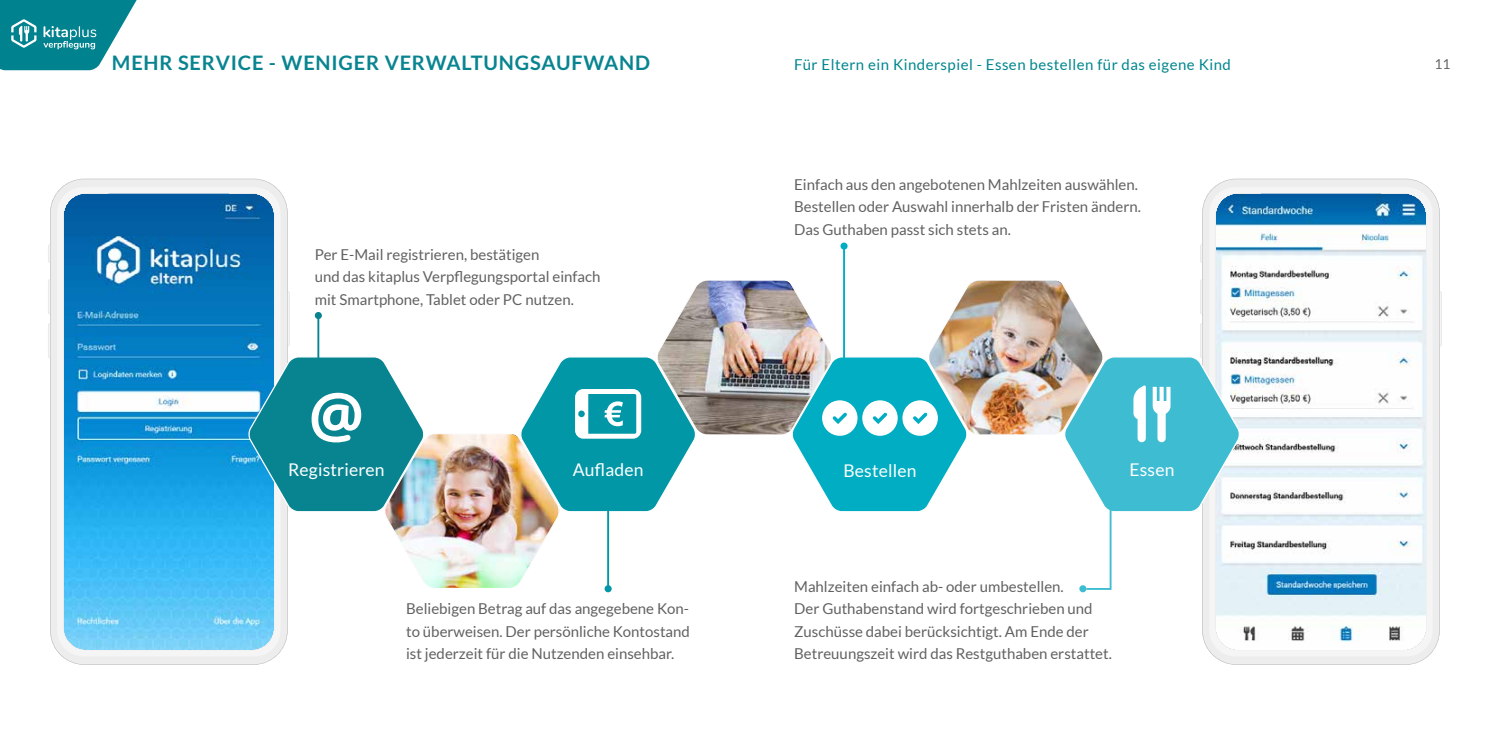
<style>
.page{position:relative;width:1489px;height:745px;background:#fff}
.page>*{position:absolute;margin:0;border:0;box-sizing:border-box;transform-origin:0 0}
.t1{font:700 20px "Lato";letter-spacing:.04em;color:#088490}
.t2{font:17.5px "Lato";letter-spacing:.01em;color:#fff}
.t3{font:15px/22.5px "Lato";color:#616161}
.t4{font:15px "Lato";letter-spacing:.03em;color:#00868e}
.t5{font:13.75px "Lato";color:#676867}
</style>
<div class="page">
<svg style="left:1202px;top:178px;width:237px;height:486px;fill:#ededed"></svg>
<svg style="left:1209px;top:187px;width:223px;height:469px"></svg>
<svg style="left:50px;top:178px;width:237px;height:486px;background:#ececec"></svg>
<svg style="left:57px;top:187px;width:223px;height:469px;background:#3ca1d8"></svg>
<svg style="left:0;top:0;width:137px;height:70px"></svg>
<div style="left:840px;top:242px;width:7px;height:7px;background:#00adc2;border-radius:50%"></div>
<hr style="left:843px;top:248px;width:2px;height:121px;background:#00adc2">
<div style="left:1079px;top:585px;width:7px;height:7px;background:#3ebcd2;border-radius:50%"></div>
<img style="left:247px;top:279px;width:995px;height:311px">
<h1 class="t1" style="left:112px;top:51px;width:539px">MEHR SERVICE - WENIGER VERWALTUNGSAUFWAND</h1>
<p class="t3" style="left:315px;top:243px;width:287px">Per E-Mail registrieren, bestätigen<br>und das kitaplus Verpflegungsportal einfach mit Smartphone, Tablet oder PC nutzen.</p>
<p class="t2" style="left:288px;top:459px;width:98px">Registrieren</p>
<p class="t2" style="left:572px;top:459px;width:72px">Aufladen</p>
<p class="t3" style="left:406px;top:597px;width:285px;text-align:justify">Beliebigen Betrag auf das angegebene Kon&shy;to überweisen. Der persönliche Kontostand ist jederzeit für die Nutzenden einsehbar.</p>
<p class="t4" style="left:794px;top:56px;width:438px">Für Eltern ein Kinderspiel - Essen bestellen für das eigene Kind</p>
<p class="t3" style="left:794px;top:173px;width:348px">Einfach aus den angebotenen Mahlzeiten auswählen.<br>Bestellen oder Auswahl innerhalb der Fristen ändern.<br>Das Guthaben passt sich stets an.</p>
<p class="t2" style="left:843px;top:460px;width:75px">Bestellen</p>
<p class="t2" style="left:1129px;top:459px;width:46px">Essen</p>
<p class="t3" style="left:794px;top:574px;width:319px">Mahlzeiten einfach ab- oder umbestellen.<br>Der Guthabenstand wird fortgeschrieben und Zuschüsse dabei berücksichtigt. Am Ende der Betreuungszeit wird das Restguthaben erstattet.</p>
<p class="t5" style="left:1434px;top:56px;width:17px">11</p>
</div>
